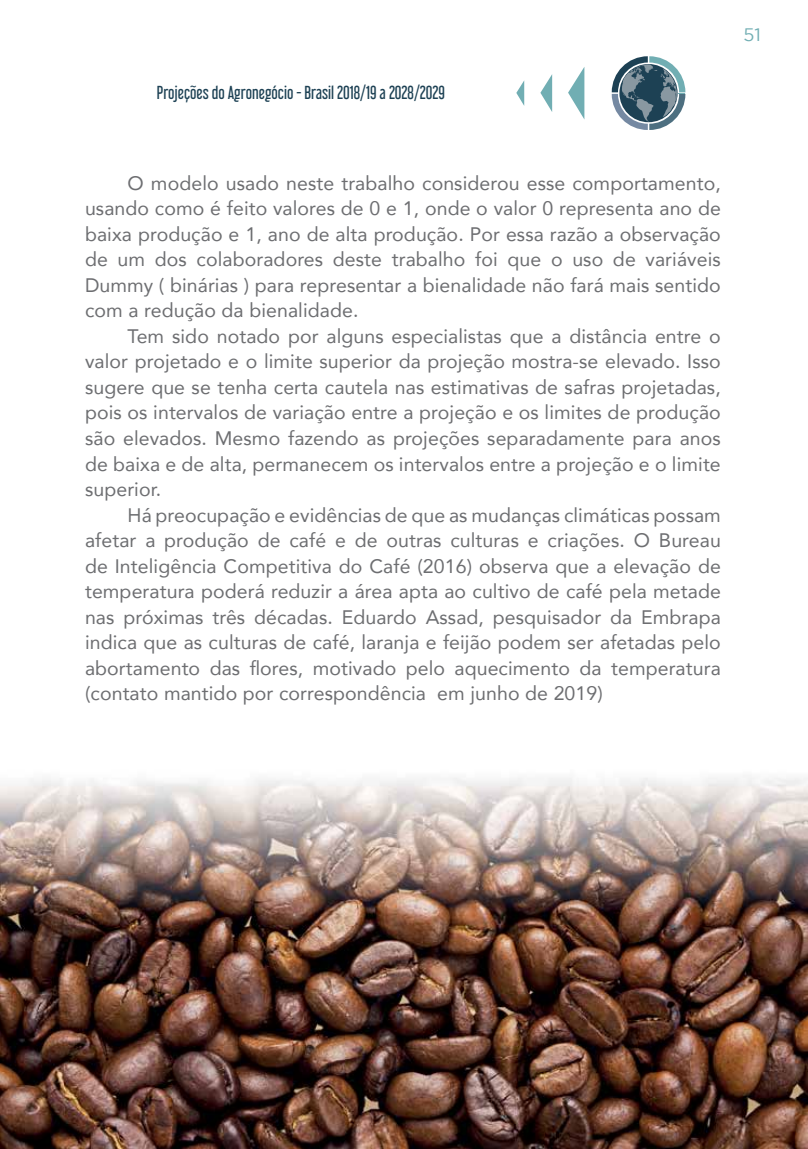
<style>
.page{position:relative;width:808px;height:1149px;background:#fff}
.page>*{position:absolute;margin:0;border:0;box-sizing:border-box;transform-origin:0 0}
.t1{font:19.5px/25.5px "Avenir";letter-spacing:.005em;color:#6d6e71;text-align:justify}
.t2{font:18px "Gotham";color:#71aeb3}
.t3{font:16.5px "Libel Suit Rg";color:#1d4154}
</style>
<div class="page">
<svg style="left:568px;top:67px;width:16px;height:52px"></svg>
<svg style="left:540px;top:74px;width:12px;height:38px"></svg>
<svg style="left:516px;top:81px;width:8px;height:25px"></svg>
<svg style="left:612px;top:56px;width:73px;height:74px"></svg>
<img style="left:636px;top:64px;width:18px;height:9px">
<img style="left:0;top:777px;width:808px;height:371px">
<p class="t3" style="left:157px;top:79px;width:290px">Projeções do Agronegócio - Brasil 2018/19 a 2028/2029</p>
<p class="t2" style="left:743px;top:25px;width:19px">51</p>
<p class="t1" style="left:85px;top:169px;width:637px;text-indent:43px">O modelo usado neste trabalho considerou esse comportamento, usando como é feito valores de 0 e 1, onde o valor 0 representa ano de baixa produção e 1, ano de alta produção. Por essa razão a observação de um dos colaboradores deste trabalho foi que o uso de variáveis Dummy ( binárias ) para representar a bienalidade não fará mais sentido com a redução da bienalidade.</p>
<p class="t1" style="left:85px;top:323px;width:637px;text-indent:43px">Tem sido notado por alguns especialistas que a distância entre o valor projetado e o limite superior da projeção mostra-se elevado. Isso sugere que se tenha certa cautela nas estimativas de safras projetadas, pois os intervalos de variação entre a projeção e os limites de produção são elevados. Mesmo fazendo as projeções separadamente para anos de baixa e de alta, permanecem os intervalos entre a projeção e o limite superior.</p>
<p class="t1" style="left:85px;top:501px;width:637px;text-indent:43px">Há preocupação e evidências de que as mudanças climáticas possam afetar a produção de café e de outras culturas e criações. O Bureau de Inteligência Competitiva do Café (2016) observa que a elevação de temperatura poderá reduzir a área apta ao cultivo de café pela metade nas próximas três décadas. Eduardo Assad, pesquisador da Embrapa indica que as culturas de café, laranja e feijão podem ser afetadas pelo abortamento das flores, motivado pelo aquecimento da temperatura (contato mantido por correspondência em junho de 2019)</p>
</div>
